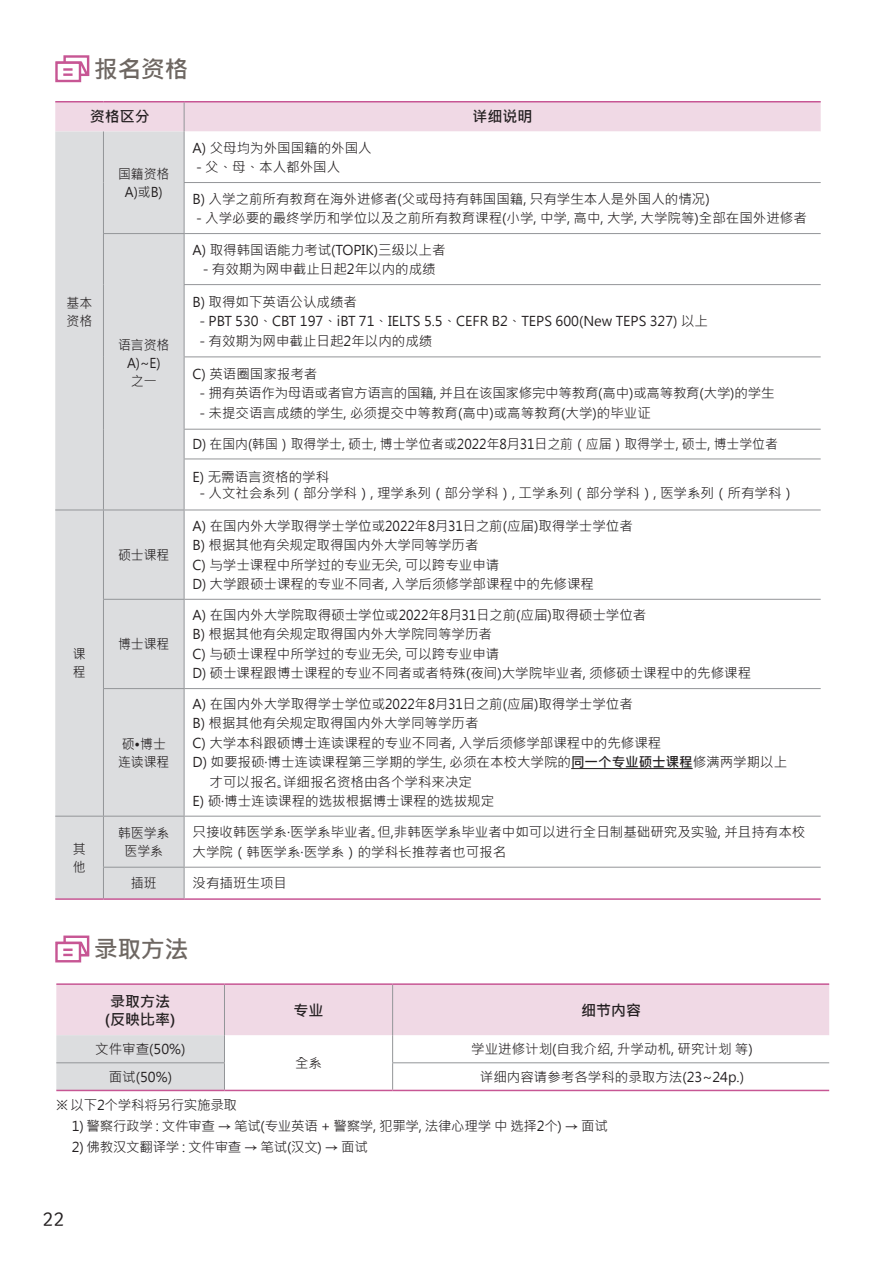
<style>
.page{position:relative;width:893px;height:1263px;background:#fff}
.page>*{position:absolute;margin:0;border:0;box-sizing:border-box;transform-origin:0 0}
.t1{font:700 24px "Microsoft Jheng Hei";letter-spacing:-.02em;color:#6e6762}
.t2{font:18px "Rix Go M";color:#231f20}
.t3{font:700 15px/18px "Microsoft Jheng Hei";color:#231f20;text-align:center}
.t4{font:13.5px/19.5px "Microsoft Jheng Hei";color:#231f20}
.t5{font:13.5px "Microsoft Jheng Hei";letter-spacing:-.02em;color:#231f20}
.t6{font:13.5px/18px "Microsoft Jheng Hei";color:#231f20;scale:.95 1}
.s1{font-weight:700}
.s2{font-family:"Ko Pub Dotum";font-weight:300}
</style>
<div class="page">
<div style="left:55px;top:131px;width:129px;height:767px;background:#dcdddf"></div>
<svg style="left:185px;top:131px;width:636px;height:736px"></svg>
<hr style="left:103px;top:131px;width:1px;height:52px;background:#939598">
<hr style="left:184px;top:131px;width:1px;height:51px;background:#939598">
<hr style="left:103px;top:183px;width:1px;height:50px;background:#939598">
<hr style="left:184px;top:182px;width:637px;height:1px;background:#939598">
<hr style="left:184px;top:183px;width:1px;height:50px;background:#939598">
<hr style="left:103px;top:233px;width:81px;height:1px;background:#939598">
<hr style="left:103px;top:234px;width:1px;height:51px;background:#939598">
<hr style="left:184px;top:233px;width:637px;height:1px;background:#939598">
<hr style="left:184px;top:234px;width:1px;height:50px;background:#939598">
<hr style="left:103px;top:285px;width:1px;height:72px;background:#939598">
<hr style="left:184px;top:284px;width:637px;height:1px;background:#939598">
<hr style="left:184px;top:285px;width:1px;height:71px;background:#939598">
<hr style="left:103px;top:357px;width:1px;height:72px;background:#939598">
<hr style="left:184px;top:356px;width:637px;height:1px;background:#939598">
<hr style="left:184px;top:357px;width:1px;height:72px;background:#939598">
<hr style="left:103px;top:429px;width:1px;height:30px;background:#939598">
<hr style="left:184px;top:429px;width:637px;height:1px;background:#939598">
<svg style="left:184px;top:430px;width:1px;height:29px"></svg>
<hr style="left:103px;top:459px;width:1px;height:51px;background:#939598">
<hr style="left:184px;top:459px;width:637px;height:1px;background:#939598">
<hr style="left:184px;top:459px;width:1px;height:51px;background:#939598">
<hr style="left:55px;top:510px;width:48px;height:1px;background:#939598">
<hr style="left:103px;top:510px;width:81px;height:1px;background:#939598">
<hr style="left:103px;top:510px;width:1px;height:89px;background:#939598">
<hr style="left:184px;top:510px;width:637px;height:1px;background:#939598">
<hr style="left:184px;top:510px;width:1px;height:89px;background:#939598">
<hr style="left:103px;top:599px;width:81px;height:1px;background:#939598">
<hr style="left:103px;top:600px;width:1px;height:88px;background:#939598">
<hr style="left:184px;top:599px;width:637px;height:1px;background:#939598">
<hr style="left:184px;top:600px;width:1px;height:88px;background:#939598">
<hr style="left:103px;top:688px;width:81px;height:1px;background:#939598">
<hr style="left:103px;top:689px;width:1px;height:127px;background:#939598">
<hr style="left:184px;top:688px;width:637px;height:1px;background:#939598">
<hr style="left:184px;top:689px;width:1px;height:127px;background:#939598">
<hr style="left:103px;top:816px;width:1px;height:51px;background:#939598">
<hr style="left:103px;top:867px;width:1px;height:31px;background:#939598">
<hr style="left:55px;top:816px;width:48px;height:1px;background:#939598">
<hr style="left:103px;top:816px;width:81px;height:1px;background:#939598">
<hr style="left:184px;top:816px;width:637px;height:1px;background:#939598">
<div style="left:55px;top:102px;width:766px;height:29px;background:#f0d9e5"></div>
<hr style="left:55px;top:101px;width:48px;height:1px;background:#c75694">
<hr style="left:103px;top:101px;width:81px;height:1px;background:#c75694">
<hr style="left:184px;top:101px;width:637px;height:1px;background:#c75694">
<hr style="left:55px;top:898px;width:48px;height:2px;background:#c75694">
<hr style="left:103px;top:898px;width:81px;height:2px;background:#c75694">
<hr style="left:184px;top:898px;width:637px;height:2px;background:#c75694">
<hr style="left:184px;top:816px;width:1px;height:51px;background:#939598">
<hr style="left:103px;top:867px;width:81px;height:1px;background:#939598">
<hr style="left:184px;top:867px;width:637px;height:1px;background:#939598">
<hr style="left:184px;top:867px;width:1px;height:31px;background:#939598">
<hr style="left:571px;top:768px;width:122px;height:1px;background:#231f20">
<div style="left:63px;top:55px;width:26px;height:21px;border:2px solid #c75694"></div>
<div style="left:55px;top:61px;width:26px;height:21px;border:2px solid #c75694"></div>
<svg style="left:55px;top:59px;width:34px;height:18px"></svg>
<svg style="left:56px;top:985px;width:773px;height:105px"></svg>
<hr style="left:56px;top:1062px;width:169px;height:1px;background:#939598">
<hr style="left:56px;top:983px;width:168px;height:2px;background:#c75694">
<hr style="left:224px;top:983px;width:169px;height:2px;background:#c75694">
<hr style="left:393px;top:983px;width:436px;height:2px;background:#c75694">
<hr style="left:224px;top:1090px;width:169px;height:1px;background:#c75694">
<hr style="left:56px;top:1090px;width:168px;height:1px;background:#c75694">
<hr style="left:393px;top:1090px;width:436px;height:1px;background:#c75694">
<div style="left:63px;top:935px;width:26px;height:21px;border:2px solid #c75694"></div>
<div style="left:55px;top:942px;width:26px;height:20px;border:2px solid #c75694"></div>
<svg style="left:55px;top:940px;width:34px;height:17px"></svg>
<h1 class="t1" style="left:94px;top:54px;width:96px">报名资格</h1>
<p class="t3" style="left:90px;top:108px;width:61px">资格区分</p>
<p class="t3" style="left:472px;top:108px;width:61px">详细说明</p>
<p class="t6" style="left:67px;top:294px;width:29px">基本资格</p>
<p class="t6" style="left:73px;top:645px;width:15px">课程</p>
<p class="t6" style="left:73px;top:840px;width:15px">其他</p>
<p class="t6" style="left:118px;top:165px;width:56px;text-align:center">国籍资格<br>A)或B)</p>
<p class="t6" style="left:118px;top:336px;width:56px;text-align:center">语言资格<br>A)~E)<br>之一</p>
<p class="t6" style="left:118px;top:546px;width:56px">硕士课程</p>
<p class="t6" style="left:118px;top:635px;width:56px">博士课程</p>
<p class="t6" style="left:118px;top:735px;width:56px">硕•博士连读课程</p>
<p class="t4" style="left:193px;top:138px;width:181px">A) 父母均为外国国籍的外国人</p>
<p class="t4" style="left:196px;top:157px;width:146px">- 父、母、本人都外国人</p>
<p class="t4" style="left:193px;top:189px;width:519px">B) 入学之前所有教育在海外进修者(父或母持有韩国国籍, 只有学生本人是外国人的情况)</p>
<p class="t4" style="left:196px;top:208px;width:612px">- 入学必要的最终学历和学位以及之前所有教育课程(小学, 中学, 高中, 大学, 大学院等)全部在国外进修者</p>
<p class="t4" style="left:193px;top:240px;width:254px">A) 取得韩国语能力考试(TOPIK)三级以上者</p>
<p class="t4" style="left:203px;top:259px;width:235px">- 有效期为网申截止日起2年以内的成绩</p>
<p class="t4" style="left:193px;top:292px;width:166px">B) 取得如下英语公认成绩者</p>
<p class="t4" style="left:199px;top:311px;width:510px">- PBT 530、CBT 197、iBT 71、IELTS 5.5、CEFR B2、TEPS 600(New TEPS 327) 以上</p>
<p class="t4" style="left:199px;top:331px;width:235px">- 有效期为网申截止日起2年以内的成绩</p>
<p class="t4" style="left:193px;top:364px;width:126px">C) 英语圈国家报考者</p>
<p class="t5" style="left:199px;top:385px;width:577px">- 拥有英语作为母语或者官方语言的国籍, 并且在该国家修完中等教育(高中)或高等教育(大学)的学生</p>
<p class="t4" style="left:199px;top:403px;width:453px">- 未提交语言成绩的学生, 必须提交中等教育(高中)或高等教育(大学)的毕业证</p>
<p class="t6" style="left:193px;top:435px;width:617px">D) 在国内(韩国）取得学士, 硕士, 博士学位者或2022年8月31日之前（应届）取得学士, 硕士, 博士学位者</p>
<p class="t4" style="left:193px;top:467px;width:138px">E) 无需语言资格的学科</p>
<p class="t4" style="left:199px;top:483px;width:597px">- 人文社会系列（部分学科）, 理学系列（部分学科）, 工学系列（部分学科）, 医学系列（所有学科）</p>
<p class="t4" style="left:193px;top:516px;width:442px">A) 在国内外大学取得学士学位或2022年8月31日之前(应届)取得学士学位者B) 根据其他有关规定取得国内外大学同等学历者<br>C) 与学士课程中所学过的专业无关, 可以跨专业申请<br>D) 大学跟硕士课程的专业不同者, 入学后须修学部课程中的先修课程</p>
<p class="t4" style="left:193px;top:605px;width:560px">A) 在国内外大学院取得硕士学位或2022年8月31日之前(应届)取得硕士学位者<br>B) 根据其他有关规定取得国内外大学院同等学历者<br>C) 与硕士课程中所学过的专业无关, 可以跨专业申请<br>D) 硕士课程跟博士课程的专业不同者或者特殊(夜间)大学院毕业者, 须修硕士课程中的先修课程</p>
<p class="t4" style="left:193px;top:694px;width:442px">A) 在国内外大学取得学士学位或2022年8月31日之前(应届)取得学士学位者</p>
<p class="t4" style="left:193px;top:714px;width:287px">B) 根据其他有关规定取得国内外大学同等学历者</p>
<p class="t4" style="left:193px;top:733px;width:470px">C) 大学本科跟硕博士连读课程的专业不同者, 入学后须修学部课程中的先修课程</p>
<p class="t4" style="left:193px;top:753px;width:596px">D) 如要报硕·博士连读课程第三学期的学生, 必须在本校大学院的<span class="s1">同一个专业硕士课程</span>修满两学期以上</p>
<p class="t4" style="left:209px;top:772px;width:264px">才可以报名<span class="s2">。</span>详细报名资格由各个学科来决定</p>
<p class="t4" style="left:193px;top:792px;width:303px">E) 硕·博士连读课程的选拔根据博士课程的选拔规定</p>
<p class="t6" style="left:118px;top:824px;width:56px;text-align:center">韩医学系医学系</p>
<p class="t4" style="left:193px;top:822px;width:614px">只接收韩医学系·医学系毕业者<span class="s2">。</span>但,非韩医学系毕业者中如可以进行全日制基础研究及实验, 并且持有本校大学院（韩医学系·医学系）的学科长推荐者也可报名</p>
<p class="t6" style="left:131px;top:874px;width:28px">插班</p>
<p class="t4" style="left:193px;top:874px;width:96px">没有插班生项目</p>
<h1 class="t1" style="left:94px;top:934px;width:96px">录取方法</h1>
<p class="t3" style="left:105px;top:992px;width:72px">录取方法<br>(反映比率)</p>
<p class="t3" style="left:294px;top:1001px;width:31px">专业</p>
<p class="t3" style="left:581px;top:1001px;width:61px">细节内容</p>
<p class="t4" style="left:95px;top:1039px;width:92px">文件审查(50%)</p>
<p class="t4" style="left:295px;top:1053px;width:28px">全系</p>
<p class="t4" style="left:471px;top:1039px;width:283px">学业进修计划(自我介绍, 升学动机, 研究计划 等)</p>
<p class="t4" style="left:109px;top:1067px;width:65px">面试(50%)</p>
<p class="t4" style="left:480px;top:1067px;width:266px">详细内容请参考各学科的录取方法(23~24p.)</p>
<p class="t5" style="left:56px;top:1097px;width:182px">※ 以下2个学科将另行实施录取</p>
<p class="t5" style="left:72px;top:1118px;width:537px">1) 警察行政学 : 文件审查 → 笔试(专业英语 + 警察学, 犯罪学, 法律心理学 中 选择2个) → 面试</p>
<p class="t5" style="left:72px;top:1139px;width:297px">2) 佛教汉文翻译学 : 文件审查 → 笔试(汉文) → 面试</p>
<h2 class="t2" style="left:43px;top:1209px;width:23px">22</h2>
</div>
